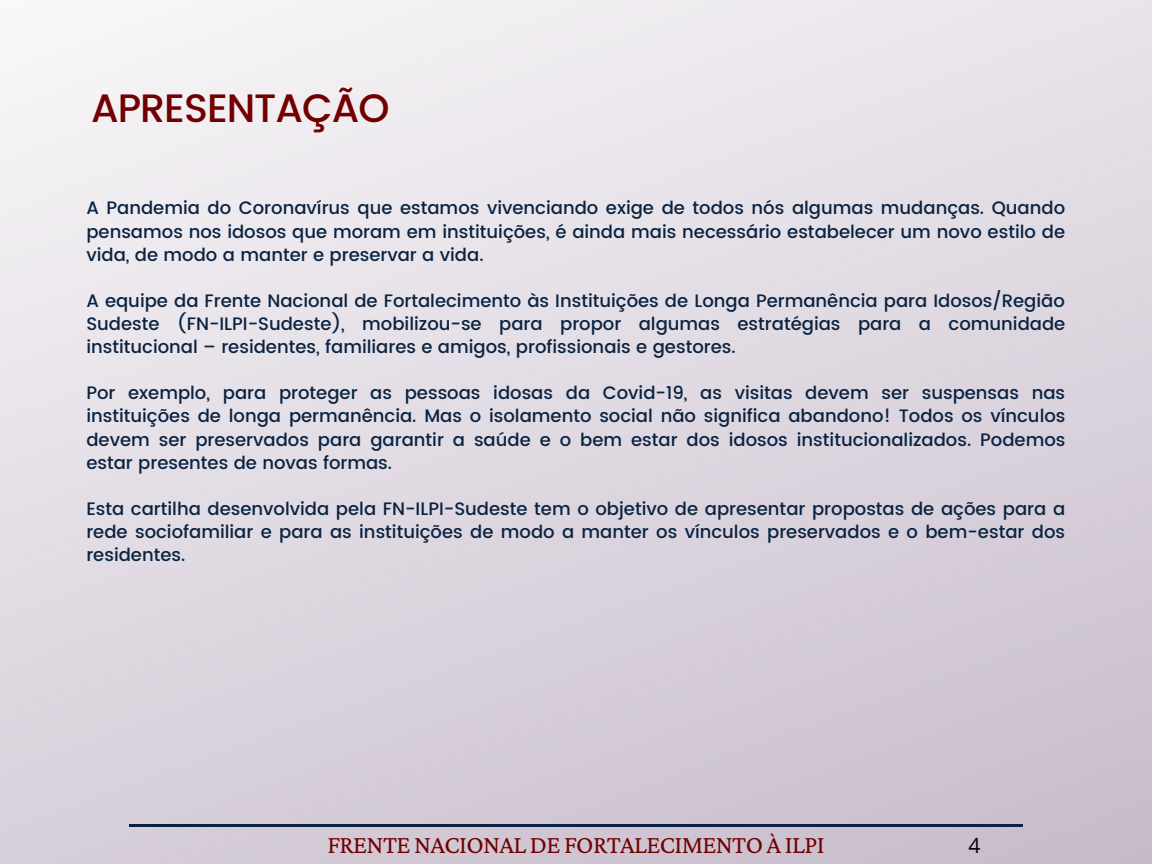
<style>
.page{position:relative;width:1152px;height:864px;background:#fff}
.page>*{position:absolute;margin:0;border:0;box-sizing:border-box;transform-origin:0 0}
.t1{font:500 39.6px "Poppins";letter-spacing:-.025em;color:#720000}
.t2{font:25.95px "Crimson Pro";letter-spacing:-.025em;color:#720000}
.t3{font:21px "Open Sans";color:#000}
.t4{font:500 18px/23.1px "Poppins";color:#092342;text-align:justify}
</style>
<div class="page">
<img style="left:0;top:0;width:1152px;height:864px">
<hr style="left:130px;top:824px;width:893px;height:2px;background:#092342">
<h1 class="t1" style="left:91px;top:85px;width:300px">APRESENTAÇÃO</h1>
<p class="t4" style="left:86px;top:197px;width:980px">A Pandemia do Coronavírus que estamos vivenciando exige de todos nós algumas mudanças. Quando pensamos nos idosos que moram em instituições, é ainda mais necessário estabelecer um novo estilo de vida, de modo a manter e preservar a vida.</p>
<p class="t4" style="left:86px;top:289px;width:980px">A equipe da Frente Nacional de Fortalecimento às Instituições de Longa Permanência para Idosos/Região Sudeste (FN-ILPI-Sudeste), mobilizou-se para propor algumas estratégias para a comunidade institucional – residentes, familiares e amigos, profissionais e gestores.</p>
<p class="t4" style="left:86px;top:382px;width:981px">Por exemplo, para proteger as pessoas idosas da Covid-19, as visitas devem ser suspensas nas instituições de longa permanência. Mas o isolamento social não significa abandono! Todos os vínculos devem ser preservados para garantir a saúde e o bem estar dos idosos institucionalizados. Podemos estar presentes de novas formas.</p>
<p class="t4" style="left:86px;top:497px;width:980px">Esta cartilha desenvolvida pela FN-ILPI-Sudeste tem o objetivo de apresentar propostas de ações para a rede sociofamiliar e para as instituições de modo a manter os vínculos preservados e o bem-estar dos residentes.</p>
<h2 class="t2" style="left:327px;top:830px;width:499px">FRENTE NACIONAL DE FORTALECIMENTO À ILPI</h2>
<p class="t3" style="left:968px;top:830px;width:13px">4</p>
</div>
